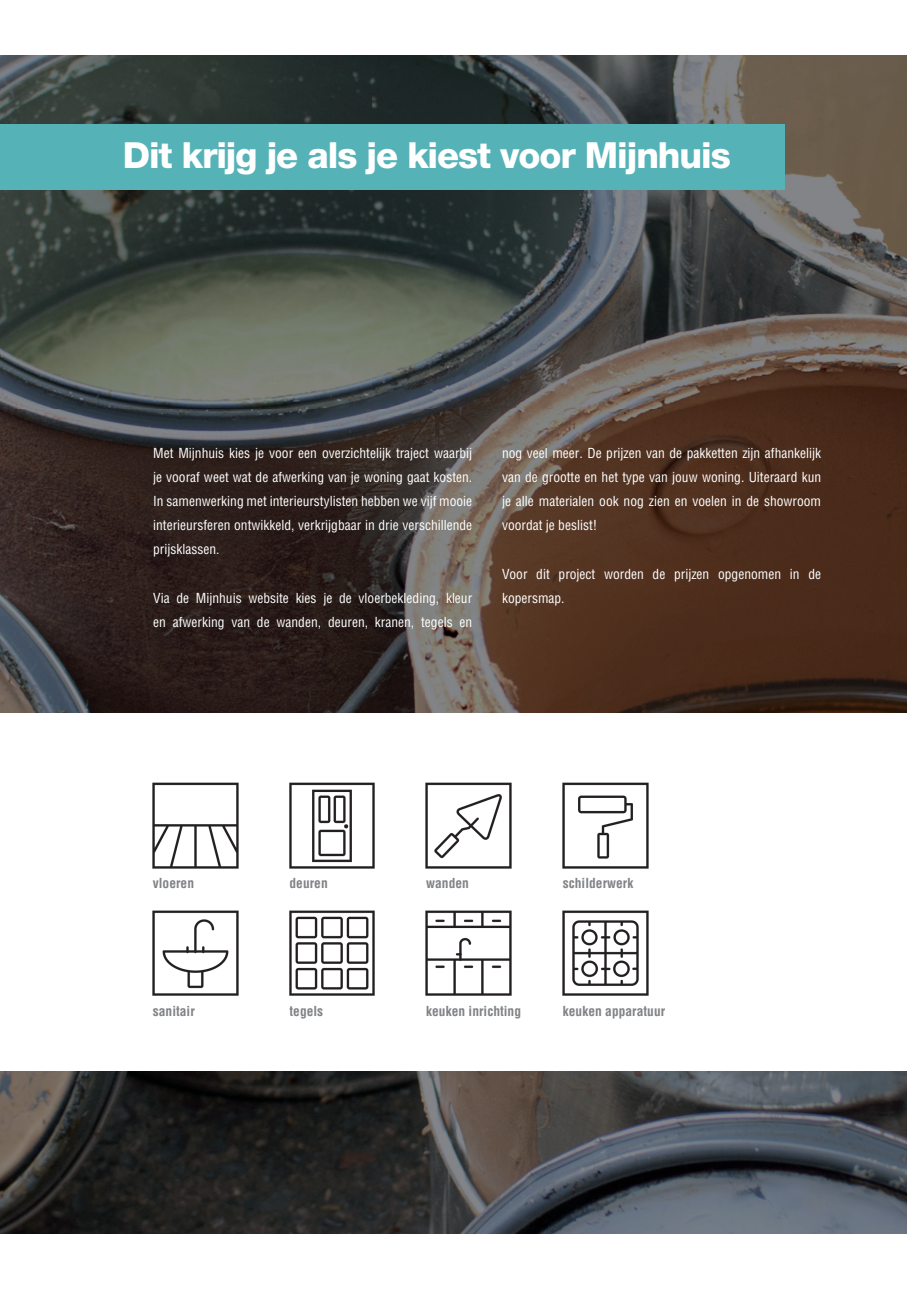
<style>
.page{position:relative;width:919px;height:1289px;background:#fff}
.page>*{position:absolute;margin:0;border:0;box-sizing:border-box;transform-origin:0 0}
.t1{font:800 36px "Helvetica Neue";letter-spacing:-.03em;color:#fff}
.t2{font:condensed 13.5px/24px "Helvetica";color:#fff;text-align:justify}
.t3{font:700 condensed 13.5px "Helvetica";color:#808285}
</style>
<div class="page">
<img style="left:0;top:55px;width:906px;height:658px">
<img style="left:0;top:1071px;width:906px;height:162px">
<img style="left:289px;top:782px;width:86px;height:87px">
<img style="left:152px;top:782px;width:87px;height:87px">
<img style="left:425px;top:782px;width:87px;height:87px">
<img style="left:562px;top:782px;width:87px;height:87px">
<img style="left:562px;top:910px;width:87px;height:86px">
<img style="left:425px;top:910px;width:87px;height:86px">
<img style="left:289px;top:910px;width:86px;height:86px">
<img style="left:152px;top:910px;width:87px;height:86px">
<div style="left:0;top:124px;width:784px;height:65px;background:#55b3b8"></div>
<h1 class="t1" style="left:123px;top:134px;width:609px">Dit krijg je als je kiest voor Mijnhuis</h1>
<p class="t2" style="left:153px;top:441px;width:320px">Met Mijnhuis kies je voor een overzichtelijk traject waarbij je vooraf weet wat de afwerking van je woning gaat kosten.<br>In samenwerking met interieurstylisten hebben we vijf mooie interieursferen ontwikkeld, verkrijgbaar in drie verschillende prijsklassen.</p>
<p class="t2" style="left:153px;top:585px;width:320px">Via de Mijnhuis website kies je de vloerbekleding, kleur en afwerking van de wanden, deuren, kranen, tegels en</p>
<p class="t2" style="left:502px;top:441px;width:320px">nog veel meer. De prijzen van de pakketten zijn afhankelijk van de grootte en het type van jouw woning. Uiteraard kun je alle materialen ook nog zien en voelen in de showroom voordat je beslist!</p>
<p class="t2" style="left:502px;top:561px;width:320px">Voor dit project worden de prijzen opgenomen in de kopers map.</p>
<p class="t3" style="left:153px;top:875px;width:43px">vloeren</p>
<p class="t3" style="left:289px;top:875px;width:40px">deuren</p>
<p class="t3" style="left:426px;top:875px;width:44px">wanden</p>
<p class="t3" style="left:563px;top:875px;width:72px">schilderwerk</p>
<p class="t3" style="left:153px;top:1002px;width:43px">sanitair</p>
<p class="t3" style="left:289px;top:1002px;width:35px">tegels</p>
<p class="t3" style="left:426px;top:1002px;width:96px">keuken inrichting</p>
<p class="t3" style="left:563px;top:1002px;width:104px">keuken apparatuur</p>
</div>
